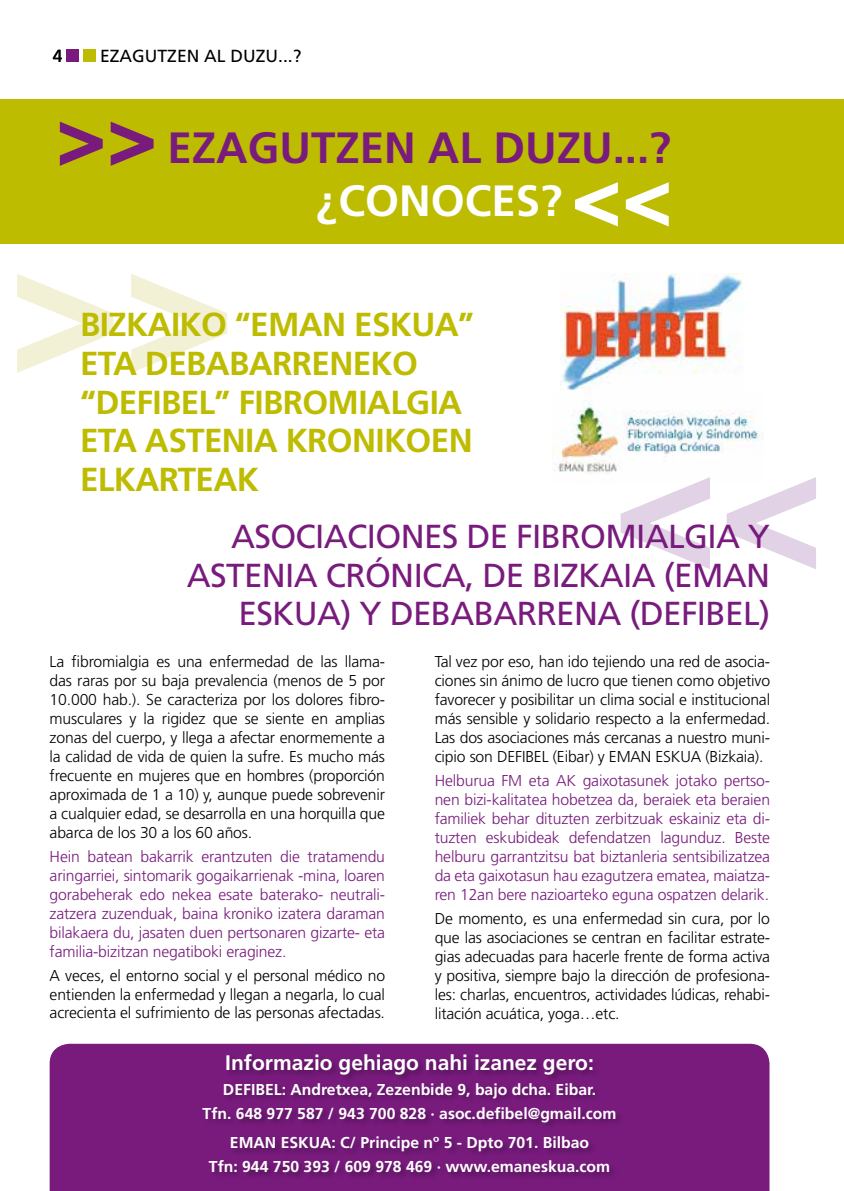
<style>
.page{position:relative;width:844px;height:1191px;background:#fff}
.page>*{position:absolute;margin:0;border:0;box-sizing:border-box;transform-origin:0 0}
.t1{font:900 189.88px "Frutiger";color:#f2f1d5}
.t2{font:900 176.58px "Frutiger";color:#e1d2e5}
.t3{font:700 43.75px/53.4px "Frutiger";color:#781b7d}
.t4{font:700 33.25px/38.5px "Frutiger";letter-spacing:-.02em;color:#bebc00}
.t5{font:33.25px/38.5px "Frutiger";letter-spacing:-.02em;color:#781b7d;text-align:right}
.t6{font:700 21px "Frutiger";color:#fff}
.t7{font:17.5px "Frutiger";color:#000}
.t8{font:300 15.75px/18.9px "Frutiger";letter-spacing:-.01em;color:#000;text-align:justify}
.t9{font:300 15.75px/18.9px "Frutiger";letter-spacing:-.01em;color:#781b7d;text-align:justify}
.t10{font:700 15.75px/24.2px "Frutiger";color:#fff;text-align:center}
.s1{font-weight:900;font-size:84.7px}
.s2{color:#fff}
</style>
<div class="page">
<div style="left:0;top:99px;width:843px;height:144px;background:#bebc00"></div>
<div style="left:66px;top:50px;width:13px;height:12px;background:#781b7d"></div>
<div style="left:83px;top:50px;width:13px;height:12px;background:#bebc00"></div>
<div style="left:50px;top:1043px;width:719px;height:148px;background:#781b7d"></div>
<div style="left:201px;top:1053px;width:422px;height:127px;background:#000;opacity:.3"></div>
<img style="left:560px;top:273px;width:183px;height:117px">
<img style="left:552px;top:400px;width:211px;height:72px">
<p class="t7" style="left:53px;top:46px;width:11px">4</p>
<p class="t7" style="left:100px;top:46px;width:203px">EZAGUTZEN AL DUZU...?</p>
<h3 class="t3" style="left:316px;top:121px;width:356px;text-indent:-260px"><span class="s1">&gt;&gt;</span> EZAGUTZEN AL DUZU...? <span class="s2">¿CONOCES?</span></h3>
<h1 class="t1" style="left:8px;top:190px;width:229px">&gt;&gt;</h1>
<h3 class="t4" style="left:80px;top:305px;width:395px">BIZKAIKO “EMAN ESKUA”<br>ETA DEBABARRENEKO “DEFIBEL” FIBROMIALGIA<br>ETA ASTENIA KRONIKOEN<br>ELKARTEAK</h3>
<h2 class="t2" style="left:824px;top:647px;width:213px;rotate:-180deg">&gt;&gt;</h2>
<h3 class="t5" style="left:187px;top:517px;width:584px">ASOCIACIONES DE FIBROMIALGIA Y<br>ASTENIA CRÓNICA, DE BIZKAIA (EMAN<br>ESKUA) Y DEBABARRENA (DEFIBEL)</h3>
<p class="t8" style="left:50px;top:652px;width:337px">La fibromialgia es una enfermedad de las llama&shy;das raras por su baja prevalencia (menos de 5 por 10.000 hab.). Se caracteriza por los dolores fibro&shy;musculares y la rigidez que se siente en amplias zonas del cuerpo, y llega a afectar enormemente a la calidad de vida de quien la sufre. Es mucho más frecuente en mujeres que en hombres (proporción aproximada de 1 a 10) y, aunque puede sobrevenir a cualquier edad, se desarrolla en una horquilla que abarca de los 30 a los 60 años.</p>
<p class="t9" style="left:50px;top:847px;width:337px">Hein batean bakarrik erantzuten die tratamendu aringarriei, sintomarik gogaikarrienak -mina, loaren gorabeherak edo nekea esate baterako- neutrali&shy;zatzera zuzenduak, baina kroniko izatera daraman bilakaera du, jasaten duen pertsonaren gizarte- eta familia-bizitzan negatiboki eraginez.</p>
<p class="t8" style="left:50px;top:965px;width:337px">A veces, el entorno social y el personal médico no entienden la enfermedad y llegan a negarla, lo cual acrecienta el sufrimiento de las personas afectadas.</p>
<p class="t8" style="left:434px;top:652px;width:337px">Tal vez por eso, han ido tejiendo una red de asocia&shy;ciones sin ánimo de lucro que tienen como objetivo favorecer y posibilitar un clima social e institucional más sensible y solidario respecto a la enfermedad.<br>Las dos asociaciones más cercanas a nuestro muni&shy;cipio son DEFIBEL (Eibar) y EMAN ESKUA (Bizkaia).</p>
<p class="t9" style="left:434px;top:771px;width:337px">Helburua FM eta AK gaixotasunek jotako pertso&shy;nen bizi-kalitatea hobetzea da, beraiek eta beraien familiek behar dituzten zerbitzuak eskainiz eta di&shy;tuzten eskubideak defendatzen lagunduz. Beste helburu garrantzitsu bat biztanleria sentsibilizatzea da eta gaixotasun hau ezagutzera ematea, maiatza&shy;ren 12an bere nazioarteko eguna ospatzen delarik.</p>
<p class="t8" style="left:434px;top:908px;width:337px">De momento, es una enfermedad sin cura, por lo que las asociaciones se centran en facilitar estrate&shy;gias adecuadas para hacerle frente de forma activa y positiva, siempre bajo la dirección de profesiona&shy;les: charlas, encuentros, actividades lúdicas, rehabi&shy;litación acuática, yoga…etc.</p>
<h3 class="t6" style="left:225px;top:1050px;width:370px">Informazio gehiago nahi izanez gero:</h3>
<p class="t10" style="left:202px;top:1076px;width:415px">DEFIBEL: Andretxea, Zezenbide 9, bajo dcha. Eibar.<br>Tfn. 648 977 587 / 943 700 828 · asoc.defibel@gmail.com</p>
<p class="t10" style="left:209px;top:1130px;width:402px">EMAN ESKUA: C/ Principe nº 5 - Dpto 701. Bilbao<br>Tfn: 944 750 393 / 609 978 469 · www.emaneskua.com</p>
</div>
